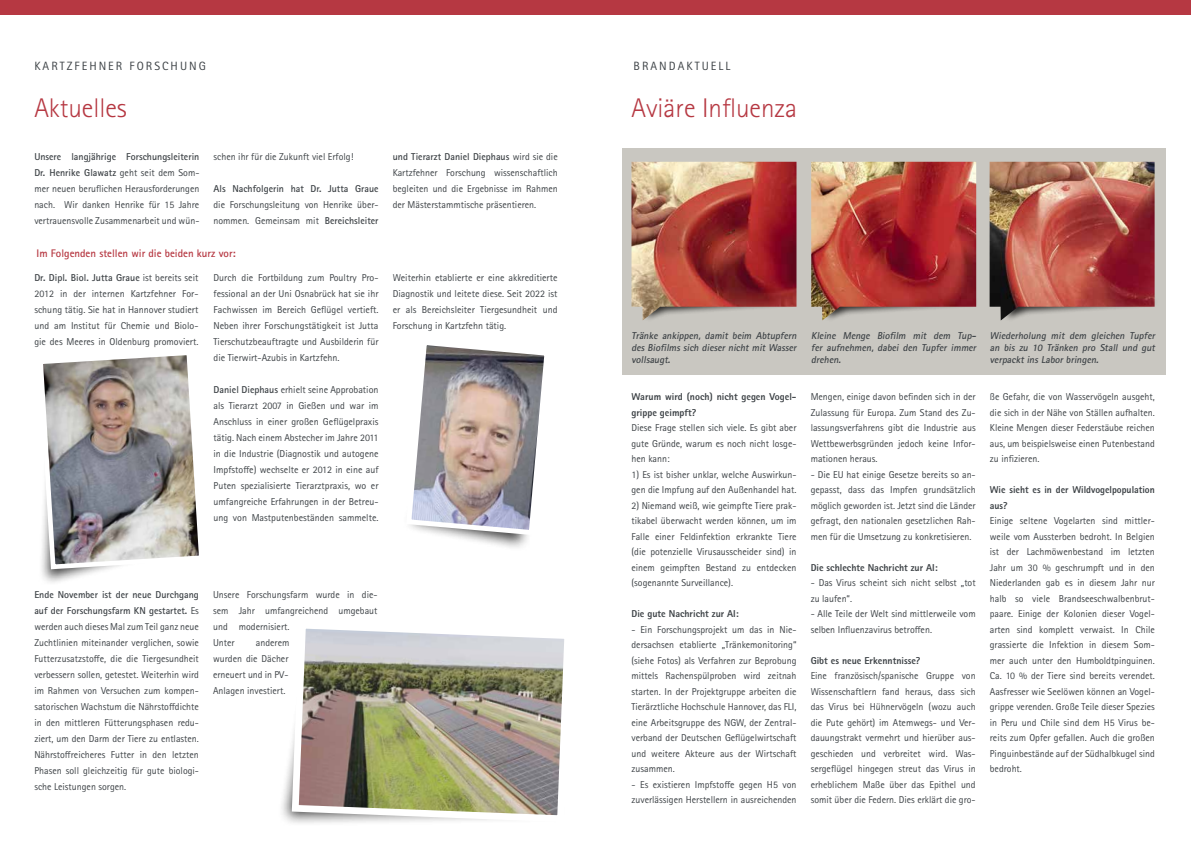
<style>
.page{position:relative;width:1191px;height:842px;background:#fff}
.page>*{position:absolute;margin:0;border:0;box-sizing:border-box;transform-origin:0 0}
.t1{font:300 27px "Rotis Sans Serif Pro";color:#b63842}
.t2{font:12px "Rotis Sans Serif Pro";letter-spacing:.17em;color:#3d4246}
.t3{font:700 11px "Rotis Sans Serif Pro";color:#b63842}
.t4{font:10px/15.5px "Rotis Sans Serif Pro";color:#3d4246;text-align:justify}
.t5{font:italic 700 10px/12px "Rotis Sans Serif Pro";color:#3d4246;text-align:justify}
.t6{font:800 10px/15.5px "Rotis Sans Serif Pro";color:#3d4246}
.t7{font:700 10px "Rotis Sans Serif Pro";color:#3d4246}
.s1{font-weight:700}
</style>
<div class="page">
<div style="left:622px;top:148px;width:543px;height:227px;background:#c9c7c1"></div>
<div style="left:0;top:0;width:1191px;height:14px;background:#b63842"></div>
<div style="left:278px;top:630px;width:287px;height:197px;background:#000;opacity:.75"></div>
<img style="left:288px;top:628px;width:277px;height:198px">
<div style="left:39px;top:388px;width:148px;height:198px;background:#000;opacity:.75"></div>
<img style="left:39px;top:355px;width:160px;height:217px">
<div style="left:402px;top:376px;width:129px;height:176px;background:#000;opacity:.75"></div>
<img style="left:403px;top:345px;width:142px;height:193px">
<div style="left:641px;top:274px;width:156px;height:47px;background:#000;opacity:.79"></div>
<div style="left:823px;top:274px;width:156px;height:47px;background:#000;opacity:.79"></div>
<div style="left:1003px;top:274px;width:156px;height:47px;background:#000;opacity:.79"></div>
<img style="left:631px;top:162px;width:165px;height:158px">
<img style="left:811px;top:162px;width:165px;height:158px">
<img style="left:989px;top:162px;width:165px;height:158px">
<p class="t2" style="left:34px;top:59px;width:173px">KARTZFEHNER FORSCHUNG</p>
<p class="t2" style="left:633px;top:59px;width:98px">BRANDAKTUELL</p>
<h1 class="t1" style="left:34px;top:92px;width:94px">Aktuelles</h1>
<h1 class="t1" style="left:631px;top:92px;width:167px">Aviäre Influenza</h1>
<p class="t4" style="left:34px;top:149px;width:166px;line-height:16px"><span class="s1">Unsere langjährige Forschungsleiterin Dr. Henrike Glawatz</span> geht seit dem Som&shy;mer neuen beruflichen Herausforderungen nach. Wir danken Henrike für 15 Jahre vertrauensvolle Zusammenarbeit und wün-</p>
<p class="t4" style="left:213px;top:149px;width:141px">schen ihr für die Zukunft viel Erfolg!</p>
<p class="t7" style="left:213px;top:182px;width:166px">Als Nachfolgerin hat Dr. Jutta Graue</p>
<p class="t4" style="left:213px;top:197px;width:166px;line-height:16px">die Forschungsleitung von Henrike über&shy;nommen. Gemeinsam mit <span class="s1">Bereichsleiter</span></p>
<p class="t3" style="left:37px;top:247px;width:201px">Im Folgenden stellen wir die beiden kurz vor:</p>
<p class="t4" style="left:34px;top:270px;width:166px;line-height:16px"><span class="s1">Dr. Dipl. Biol. Jutta Graue</span> ist bereits seit 2012 in der internen Kartzfehner For&shy;schung tätig. Sie hat in Hannover studiert und am Institut für Chemie und Biolo&shy;gie des Meeres in Oldenburg promoviert.</p>
<p class="t4" style="left:213px;top:270px;width:166px;line-height:16px">Durch die Fortbildung zum Poultry Pro&shy;fessional an der Uni Osnabrück hat sie ihr Fachwissen im Bereich Geflügel vertieft.<br>Neben ihrer Forschungstätigkeit ist Jutta Tierschutzbeauftragte und Ausbilderin für die Tierwirt-Azubis in Kartzfehn.</p>
<p class="t4" style="left:213px;top:382px;width:166px;line-height:16px"><span class="s1">Daniel Diephaus</span> erhielt seine Approbation als Tierarzt 2007 in Gießen und war im Anschluss in einer großen Geflügelpraxis tätig. Nach einem Abstecher im Jahre 2011 in die Industrie (Diagnostik und autogene Impfstoffe) wechselte er 2012 in eine auf Puten spezialisierte Tierarztpraxis, wo er umfangreiche Erfahrungen in der Betreu&shy;ung von Mastputenbeständen sammelte.</p>
<p class="t4" style="left:393px;top:149px;width:166px;line-height:16px"><span class="s1">und Tierarzt Daniel Diephaus</span> wird sie die Kartzfehner Forschung wissenschaftlich begleiten und die Ergebnisse im Rahmen der Mästerstammtische präsentieren.</p>
<p class="t4" style="left:393px;top:270px;width:166px;line-height:16px">Weiterhin etablierte er eine akkreditierte Diagnostik und leitete diese. Seit 2022 ist er als Bereichsleiter Tiergesundheit und Forschung in Kartzfehn tätig.</p>
<p class="t4" style="left:34px;top:587px;width:166px;line-height:16px"><span class="s1">Ende November ist der neue Durchgang auf der Forschungsfarm KN gestartet.</span> Es werden auch dieses Mal zum Teil ganz neue Zuchtlinien miteinander verglichen, sowie Futterzusatzstoffe, die die Tiergesundheit verbessern sollen, getestet. Weiterhin wird im Rahmen von Versuchen zum kompen&shy;satorischen Wachstum die Nährstoffdichte in den mittleren Fütterungsphasen redu&shy;ziert, um den Darm der Tiere zu entlasten.<br>Nährstoffreicheres Futter in den letzten Phasen soll gleichzeitig für gute biologi&shy;sche Leistungen sorgen.</p>
<p class="t4" style="left:213px;top:587px;width:166px;line-height:16px;text-align:left">Unsere Forschungsfarm wurde in die&shy;sem Jahr umfangreichend umgebaut und modernisiert.<br>Unter</p>
<p class="t4" style="left:213px;top:635px;width:78px;line-height:16px;text-indent:43px">anderem wurden die Dächer erneuert und in PV-Anlagen investiert.</p>
<p class="t5" style="left:631px;top:329px;width:168px">Tränke ankippen, damit beim Abtupfern des Biofilms sich dieser nicht mit Wasser vollsaugt.</p>
<p class="t5" style="left:811px;top:329px;width:168px">Kleine Menge Biofilm mit dem Tup&shy;fer aufnehmen, dabei den Tupfer immer drehen.</p>
<p class="t6" style="left:631px;top:389px;width:166px">Warum wird (noch) nicht gegen Vogel&shy;grippe geimpft?</p>
<p class="t4" style="left:631px;top:420px;width:166px">Diese Frage stellen sich viele. Es gibt aber gute Gründe, warum es noch nicht losge&shy;hen kann:</p>
<p class="t4" style="left:631px;top:466px;width:166px">1) Es ist bisher unklar, welche Auswirkun&shy;gen die Impfung auf den Außenhandel hat.</p>
<p class="t4" style="left:631px;top:497px;width:166px">2) Niemand weiß, wie geimpfte Tiere prak&shy;tikabel überwacht werden können, um im Falle einer Feldinfektion erkrankte Tiere (die potenzielle Virusausscheider sind) in einem geimpften Bestand zu entdecken (sogenannte Surveillance).</p>
<p class="t6" style="left:631px;top:606px;width:109px">Die gute Nachricht zur AI:</p>
<p class="t4" style="left:631px;top:621px;width:166px">- Ein Forschungsprojekt um das in Nie&shy;dersachsen etablierte „Tränkemonitoring“ (siehe Fotos) als Verfahren zur Beprobung mittels Rachenspülproben wird zeitnah starten. In der Projektgruppe arbeiten die Tierärztliche Hochschule Hannover, das FLI, eine Arbeitsgruppe des NGW, der Zentral&shy;verband der Deutschen Geflügelwirtschaft und weitere Akteure aus der Wirtschaft zusammen.</p>
<p class="t4" style="left:631px;top:776px;width:166px">- Es existieren Impfstoffe gegen H5 von zuverlässigen Herstellern in ausreichenden</p>
<p class="t4" style="left:810px;top:389px;width:166px">Mengen, einige davon befinden sich in der Zulassung für Europa. Zum Stand des Zu&shy;lassungsverfahrens gibt die Industrie aus Wettbewerbsgründen jedoch keine Infor&shy;mationen heraus.</p>
<p class="t4" style="left:810px;top:466px;width:166px">- Die EU hat einige Gesetze bereits so an&shy;gepasst, dass das Impfen grundsätzlich möglich geworden ist. Jetzt sind die Länder gefragt, den nationalen gesetzlichen Rah&shy;men für die Umsetzung zu konkretisieren.</p>
<p class="t6" style="left:810px;top:559px;width:129px">Die schlechte Nachricht zur AI:</p>
<p class="t4" style="left:810px;top:575px;width:166px">- Das Virus scheint sich nicht selbst „tot zu laufen“.</p>
<p class="t4" style="left:810px;top:606px;width:166px">- Alle Teile der Welt sind mittlerweile vom selben Influenzavirus betroffen.</p>
<p class="t6" style="left:810px;top:652px;width:111px">Gibt es neue Erkenntnisse?</p>
<p class="t4" style="left:810px;top:668px;width:166px">Eine französisch/spanische Gruppe von Wissenschaftlern fand heraus, dass sich das Virus bei Hühnervögeln (wozu auch die Pute gehört) im Atemwegs- und Ver&shy;dauungstrakt vermehrt und hierüber aus&shy;geschieden und verbreitet wird. Was&shy;sergeflügel hingegen streut das Virus in erheblichem Maße über das Epithel und somit über die Federn. Dies erklärt die gro-</p>
<p class="t5" style="left:990px;top:329px;width:169px">Wiederholung mit dem gleichen Tupfer an bis zu 10 Tränken pro Stall und gut verpackt ins Labor bringen.</p>
<p class="t4" style="left:989px;top:389px;width:166px">ße Gefahr, die von Wasservögeln ausgeht, die sich in der Nähe von Ställen aufhalten.<br>Kleine Mengen dieser Federstäube reichen aus, um beispielsweise einen Putenbestand zu infizieren.</p>
<p class="t6" style="left:989px;top:482px;width:166px">Wie sieht es in der Wildvogelpopulation aus?</p>
<p class="t4" style="left:989px;top:513px;width:166px">Einige seltene Vogelarten sind mittler&shy;weile vom Aussterben bedroht. In Belgien ist der Lachmöwenbestand im letzten Jahr um 30 % geschrumpft und in den Niederlanden gab es in diesem Jahr nur halb so viele Brandseeschwalbenbrut&shy;paare. Einige der Kolonien dieser Vogel&shy;arten sind komplett verwaist. In Chile grassierte die Infektion in diesem Som&shy;mer auch unter den Humboldtpinguinen.<br>Ca. 10 % der Tiere sind bereits verendet.<br>Aasfresser wie Seelöwen können an Vogel&shy;grippe verenden. Große Teile dieser Spezies in Peru und Chile sind dem H5 Virus be&shy;reits zum Opfer gefallen. Auch die großen Pinguinbestände auf der Südhalbkugel sind bedroht.</p>
</div>
